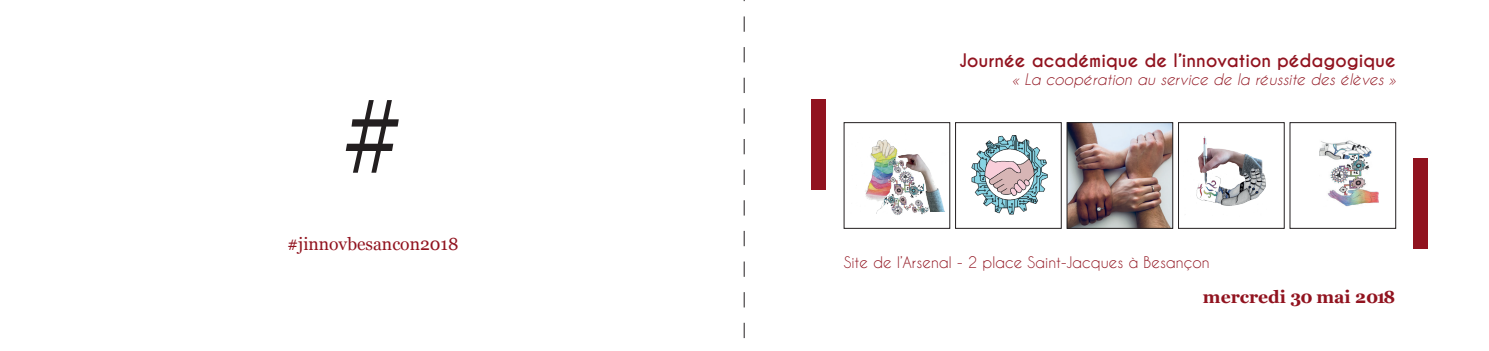
<style>
.page{position:relative;width:1489px;height:351px;background:#fff}
.page>*{position:absolute;margin:0;border:0;box-sizing:border-box;transform-origin:0 0}
.t1{font:125px "Minion Pro";color:#231f20}
.t2{font:700 17.5px "Caviar Dreams";color:#91131f}
.t3{font:17.5px "Georgia";color:#91131f}
.t4{font:700 17.5px "Georgia";color:#91131f}
.t5{font:italic 15px "Caviar Dreams";color:#91131f}
.t6{font:15px "Caviar Dreams";color:#91131f}
</style>
<div class="page">
<img style="left:865px;top:139px;width:33px;height:75px">
<img style="left:887px;top:152px;width:58px;height:60px">
<img style="left:889px;top:170px;width:35px;height:29px">
<img style="left:883px;top:193px;width:27px;height:22px">
<img style="left:909px;top:200px;width:19px;height:14px">
<img style="left:888px;top:158px;width:18px;height:15px">
<div style="left:843px;top:122px;width:107px;height:107px;border:1px solid #231f20"></div>
<img style="left:1068px;top:124px;width:102px;height:103px">
<div style="left:1066px;top:122px;width:106px;height:107px;border:1px solid #231f20"></div>
<img style="left:1199px;top:136px;width:51px;height:20px">
<img style="left:1196px;top:156px;width:70px;height:50px">
<div style="left:1178px;top:122px;width:106px;height:107px;border:1px solid #231f20"></div>
<img style="left:971px;top:135px;width:77px;height:80px">
<div style="left:955px;top:122px;width:106px;height:107px;border:1px solid #231f20"></div>
<img style="left:1319px;top:140px;width:59px;height:66px">
<div style="left:1289px;top:122px;width:106px;height:107px;border:1px solid #231f20"></div>
<div style="left:811px;top:99px;width:15px;height:91px;background:#91131f"></div>
<div style="left:1413px;top:158px;width:14px;height:91px;background:#91131f"></div>
<svg style="left:743px;top:0;width:1px;height:338px"></svg>
<h1 class="t1" style="left:343px;top:52px;width:61px">#</h1>
<p class="t3" style="left:287px;top:231px;width:173px">#jinnovbesancon2018</p>
<p class="t2" style="left:959px;top:49px;width:438px">Journée académique de l’innovation pédagogique</p>
<p class="t5" style="left:1011px;top:70px;width:385px">« La coopération au service de la réussite des élèves »</p>
<p class="t6" style="left:843px;top:253px;width:367px">Site de l’Arsenal - 2 place Saint-Jacques à Besançon</p>
<p class="t4" style="left:1202px;top:283px;width:194px">mercredi 30 mai 2018</p>
</div>
